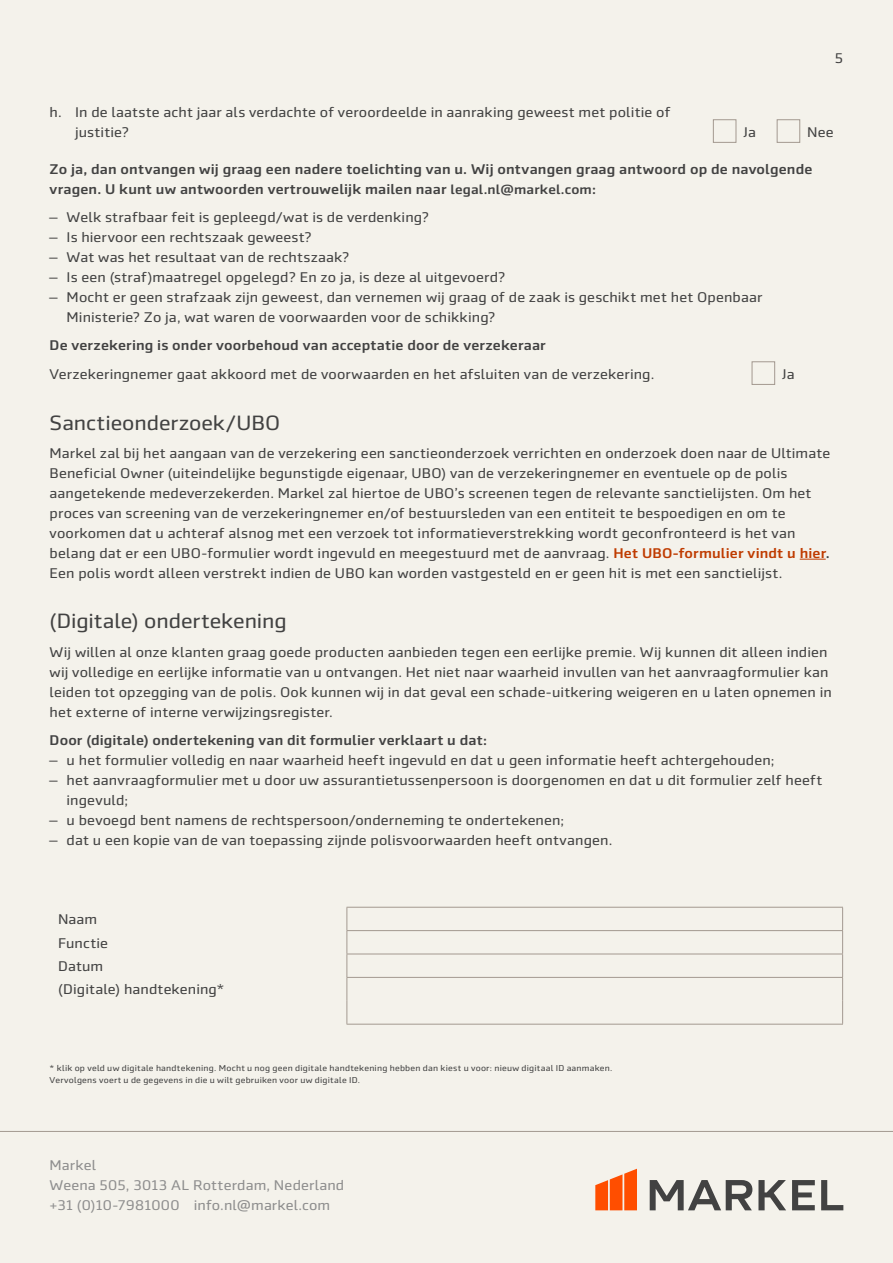
<style>
.page{position:relative;width:893px;height:1263px;background:#f4f2eb}
.page>*{position:absolute;margin:0;border:0;box-sizing:border-box;transform-origin:0 0}
.t1{font:21px "Markel Sans";letter-spacing:-.005em;color:#424242}
.t2{font:14.25px/20px "Markel Sans";letter-spacing:.01em;color:#424242}
.t3{font:500 14.25px/20px "Markel Sans";letter-spacing:.01em;color:#424242}
.t4{font:14.25px/20px "Markel Sans";letter-spacing:.01em;color:#8e8e8e}
.t5{font:8.7px/12.1px "Markel Sans";letter-spacing:.025em;color:#424242}
.s1{font-size:13.5px}
.s2{font-weight:500;color:#bf3b00}
.s3{font-weight:500}
</style>
<div class="page">
<svg style="left:650px;top:1180px;width:193px;height:30px"></svg>
<svg style="left:595px;top:1169px;width:42px;height:41px"></svg>
<hr style="left:346px;top:907px;width:497px;height:1px;background:#a39990">
<hr style="left:346px;top:930px;width:497px;height:1px;background:#a39990">
<hr style="left:346px;top:954px;width:497px;height:1px;background:#a39990">
<hr style="left:346px;top:977px;width:497px;height:1px;background:#a39990">
<svg style="left:346px;top:907px;width:1px;height:117px"></svg>
<svg style="left:842px;top:907px;width:1px;height:117px"></svg>
<hr style="left:346px;top:1024px;width:497px;height:1px;background:#a39990">
<hr style="left:0;top:1131px;width:893px;height:1px;background:#a39990">
<svg style="left:800px;top:559px;width:26px;height:1px"></svg>
<div style="left:713px;top:119px;width:23px;height:24px;border:1px solid #a39990"></div>
<div style="left:777px;top:119px;width:23px;height:24px;border:1px solid #a39990"></div>
<div style="left:752px;top:361px;width:23px;height:24px;border:1px solid #a39990"></div>
<p class="t2" style="left:835px;top:49px;width:10px">5</p>
<p class="t2" style="left:75px;top:102px;width:597px;text-indent:-26px">h. In de laatste acht jaar als verdachte of veroordeelde in aanraking geweest met politie of justitie?</p>
<p class="t2" style="left:743px;top:122px;width:14px">Ja</p>
<p class="t2" style="left:807px;top:122px;width:28px">Nee</p>
<p class="t3" style="left:50px;top:159px;width:764px">Zo ja, dan ontvangen wij graag een nadere toelichting van u. Wij ontvangen graag antwoord op de navolgende vragen. U kunt uw antwoorden vertrouwelijk mailen naar <span class="s1">legal.nl@markel.com</span>:</p>
<p class="t2" style="left:50px;top:207px;width:381px">– Welk strafbaar feit is gepleegd/wat is de verdenking?</p>
<p class="t2" style="left:50px;top:227px;width:264px">– Is hiervoor een rechtszaak geweest?</p>
<p class="t2" style="left:50px;top:247px;width:301px">– Wat was het resultaat van de rechtszaak?</p>
<p class="t2" style="left:50px;top:267px;width:457px">– Is een (straf)maatregel opgelegd? En zo ja, is deze al uitgevoerd?</p>
<p class="t2" style="left:67px;top:287px;width:697px;text-indent:-17px">– Mocht er geen strafzaak zijn geweest, dan vernemen wij graag of de zaak is geschikt met het Openbaar<br>Ministerie? Zo ja, wat waren de voorwaarden voor de schikking?</p>
<p class="t3" style="left:50px;top:335px;width:498px">De verzekering is onder voorbehoud van acceptatie door de verzekeraar</p>
<p class="t2" style="left:50px;top:364px;width:606px">Verzekeringnemer gaat akkoord met de voorwaarden en het afsluiten van de verzekering.</p>
<p class="t2" style="left:782px;top:364px;width:14px">Ja</p>
<h1 class="t1" style="left:50px;top:411px;width:232px">Sanctieonderzoek/UBO</h1>
<p class="t2" style="left:50px;top:443px;width:782px">Markel zal bij het aangaan van de verzekering een sanctieonderzoek verrichten en onderzoek doen naar de Ultimate Beneficial Owner (uiteindelijke begunstigde eigenaar, UBO) van de verzekeringnemer en eventuele op de polis aangetekende medeverzekerden. Markel zal hiertoe de UBO’s screenen tegen de relevante sanctielijsten. Om het proces van screening van de verzekeringnemer en/of bestuursleden van een entiteit te bespoedigen en om te voorkomen dat u achteraf alsnog met een verzoek tot informatieverstrekking wordt geconfronteerd is het van belang dat er een UBO-formulier wordt ingevuld en meegestuurd met de aanvraag. <span class="s2">Het UBO-formulier vindt u hier</span><span class="s3">.<br></span>Een polis wordt alleen verstrekt indien de UBO kan worden vastgesteld en er geen hit is met een sanctielijst.</p>
<h1 class="t1" style="left:50px;top:610px;width:239px">(Digitale) ondertekening</h1>
<p class="t2" style="left:50px;top:642px;width:784px">Wij willen al onze klanten graag goede producten aanbieden tegen een eerlijke premie. Wij kunnen dit alleen indien wij volledige en eerlijke informatie van u ontvangen. Het niet naar waarheid invullen van het aanvraagformulier kan leiden tot opzegging van de polis. Ook kunnen wij in dat geval een schade-uitkering weigeren en u laten opnemen in het externe of interne verwijzingsregister.</p>
<p class="t3" style="left:50px;top:730px;width:439px">Door (digitale) ondertekening van dit formulier verklaart u dat:</p>
<p class="t2" style="left:50px;top:750px;width:726px">– u het formulier volledig en naar waarheid heeft ingevuld en dat u geen informatie heeft achtergehouden;</p>
<p class="t2" style="left:67px;top:770px;width:757px;text-indent:-17px">– het aanvraagformulier met u door uw assurantietussenpersoon is doorgenomen en dat u dit formulier zelf heeft ingevuld;</p>
<p class="t2" style="left:50px;top:810px;width:516px">– u bevoegd bent namens de rechtspersoon/onderneming te ondertekenen;</p>
<p class="t2" style="left:50px;top:830px;width:564px">– dat u een kopie van de van toepassing zijnde polisvoorwaarden heeft ontvangen.</p>
<p class="t2" style="left:58px;top:908px;width:168px;line-height:23.4px">Naam<br>Functie<br>Datum<br>(Digitale) handtekening*</p>
<p class="t5" style="left:50px;top:1062px;width:564px">* klik op veld uw digitale handtekening. Mocht u nog geen digitale handtekening hebben dan kiest u voor: nieuw digitaal ID aanmaken.<br>Vervolgens voert u de gegevens in die u wilt gebruiken voor uw digitale ID.</p>
<p class="t4" style="left:50px;top:1156px;width:296px">Markel<br>Weena 505, 3013 AL Rotterdam, Nederland +31 (0)10-7981000 info.nl@markel.com</p>
</div>
